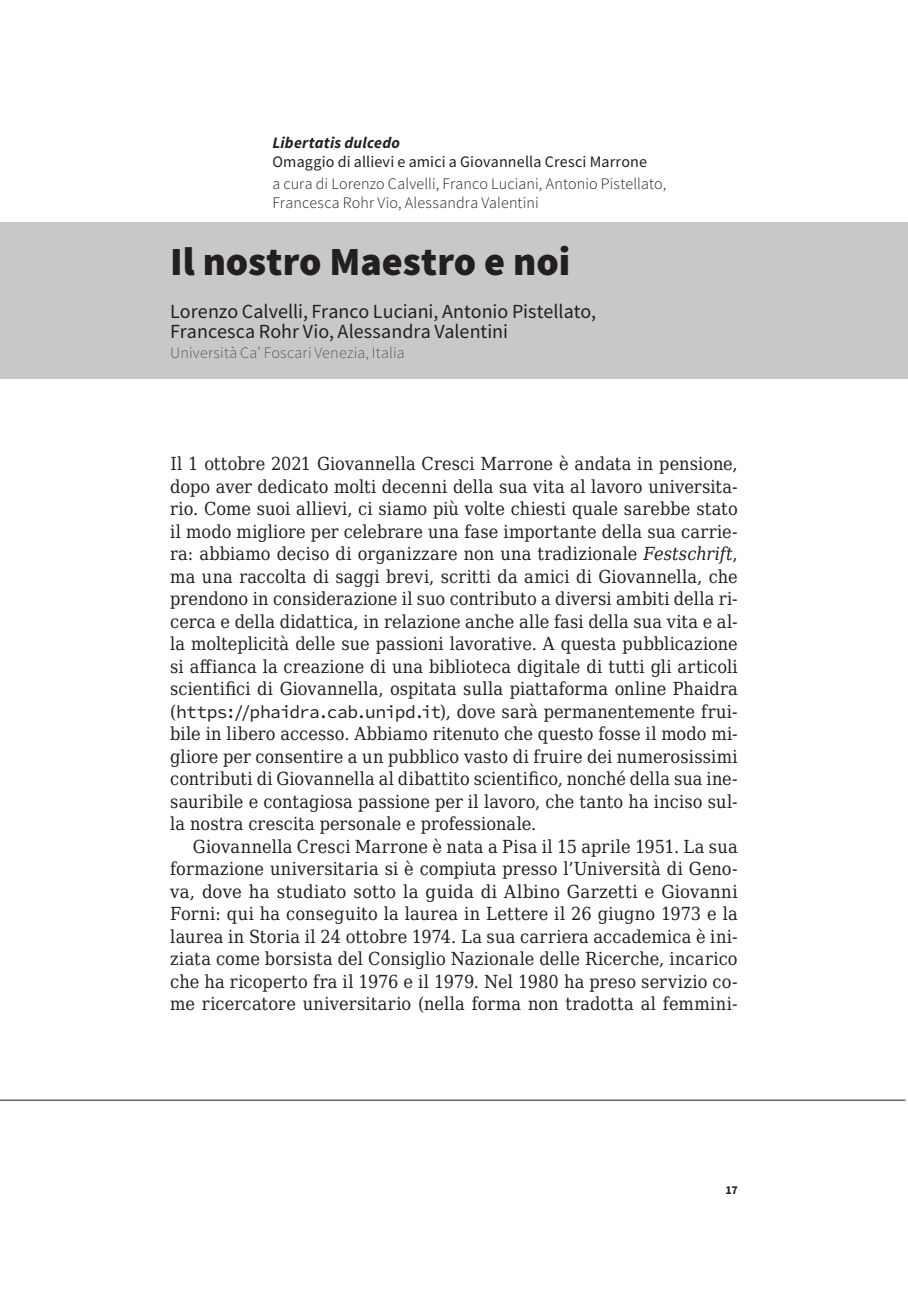
<style>
.page{position:relative;width:908px;height:1304px;background:#fff}
.page>*{position:absolute;margin:0;border:0;box-sizing:border-box;transform-origin:0 0}
.t1{font:900 40px "Source Sans Pro";letter-spacing:-.005em;color:#231f20}
.t2{font:20px/20px "Source Sans Pro";color:#231f20}
.t3{font:18px/22.4px "DejaVu Serif Condensed";letter-spacing:.01em;color:#231f20;text-align:justify}
.t4{font:300 16px/19px "Source Sans Pro";letter-spacing:.01em;color:#231f20}
.t5{font:16px "Source Sans Pro";letter-spacing:.01em;color:#231f20}
.t6{font:300 16px "Source Sans Pro";letter-spacing:.01em;color:#57585a}
.t7{font:italic 700 16px "Source Sans Pro";letter-spacing:.015em;color:#231f20}
.t8{font:700 12px "Source Sans Pro";color:#231f20}
.s1{font-style:italic}
.s2{font-family:"Source Code Pro"}
</style>
<div class="page">
<hr style="left:0;top:1100px;width:905px;height:1px;background:#231f20">
<div style="left:0;top:223px;width:907px;height:156px;background:#c7c8ca"></div>
<p class="t7" style="left:272px;top:132px;width:129px">Libertatis dulcedo</p>
<p class="t5" style="left:272px;top:152px;width:376px">Omaggio di allievi e amici a Giovannella Cresci Marrone</p>
<p class="t4" style="left:272px;top:174px;width:395px">a cura di Lorenzo Calvelli, Franco Luciani, Antonio Pistellato,<br>Francesca Rohr Vio, Alessandra Valentini</p>
<h1 class="t1" style="left:170px;top:234px;width:401px">Il nostro Maestro e noi</h1>
<p class="t2" style="left:170px;top:301px;width:427px">Lorenzo Calvelli, Franco Luciani, Antonio Pistellato,<br>Francesca Rohr Vio, Alessandra Valentini</p>
<p class="t6" style="left:170px;top:343px;width:236px">Università Ca’ Foscari Venezia, Italia</p>
<p class="t3" style="left:170px;top:452px;width:569px">Il 1 ottobre 2021 Giovannella Cresci Marrone è andata in pensione, dopo aver dedicato molti decenni della sua vita al lavoro universita&shy;rio. Come suoi allievi, ci siamo più volte chiesti quale sarebbe stato il modo migliore per celebrare una fase importante della sua carrie&shy;ra: abbiamo deciso di organizzare non una tradizionale <span class="s1">Festschrift</span>, ma una raccolta di saggi brevi, scritti da amici di Giovannella, che prendono in considerazione il suo contributo a diversi ambiti della ri&shy;cerca e della didattica, in relazione anche alle fasi della sua vita e al&shy;la molteplicità delle sue passioni lavorative. A questa pubblicazione si affianca la creazione di una biblioteca digitale di tutti gli articoli scientifici di Giovannella, ospitata sulla piattaforma online Phaidra (<span class="s2">https://phaidra.cab.unipd.it</span>), dove sarà permanentemente frui&shy;bile in libero accesso. Abbiamo ritenuto che questo fosse il modo mi&shy;gliore per consentire a un pubblico vasto di fruire dei numerosissimi contributi di Giovannella al dibattito scientifico, nonché della sua ine&shy;sauribile e contagiosa passione per il lavoro, che tanto ha inciso sul&shy;la nostra crescita personale e professionale.</p>
<p class="t3" style="left:170px;top:835px;width:568px;text-indent:23px">Giovannella Cresci Marrone è nata a Pisa il 15 aprile 1951. La sua formazione universitaria si è compiuta presso l’Università di Geno&shy;va, dove ha studiato sotto la guida di Albino Garzetti e Giovanni Forni: qui ha conseguito la laurea in Lettere il 26 giugno 1973 e la laurea in Storia il 24 ottobre 1974. La sua carriera accademica è ini&shy;ziata come borsista del Consiglio Nazionale delle Ricerche, incarico che ha ricoperto fra il 1976 e il 1979. Nel 1980 ha preso servizio co&shy;me ricercatore universitario (nella forma non tradotta al femmini-</p>
<p class="t8" style="left:725px;top:1182px;width:14px">17</p>
</div>
